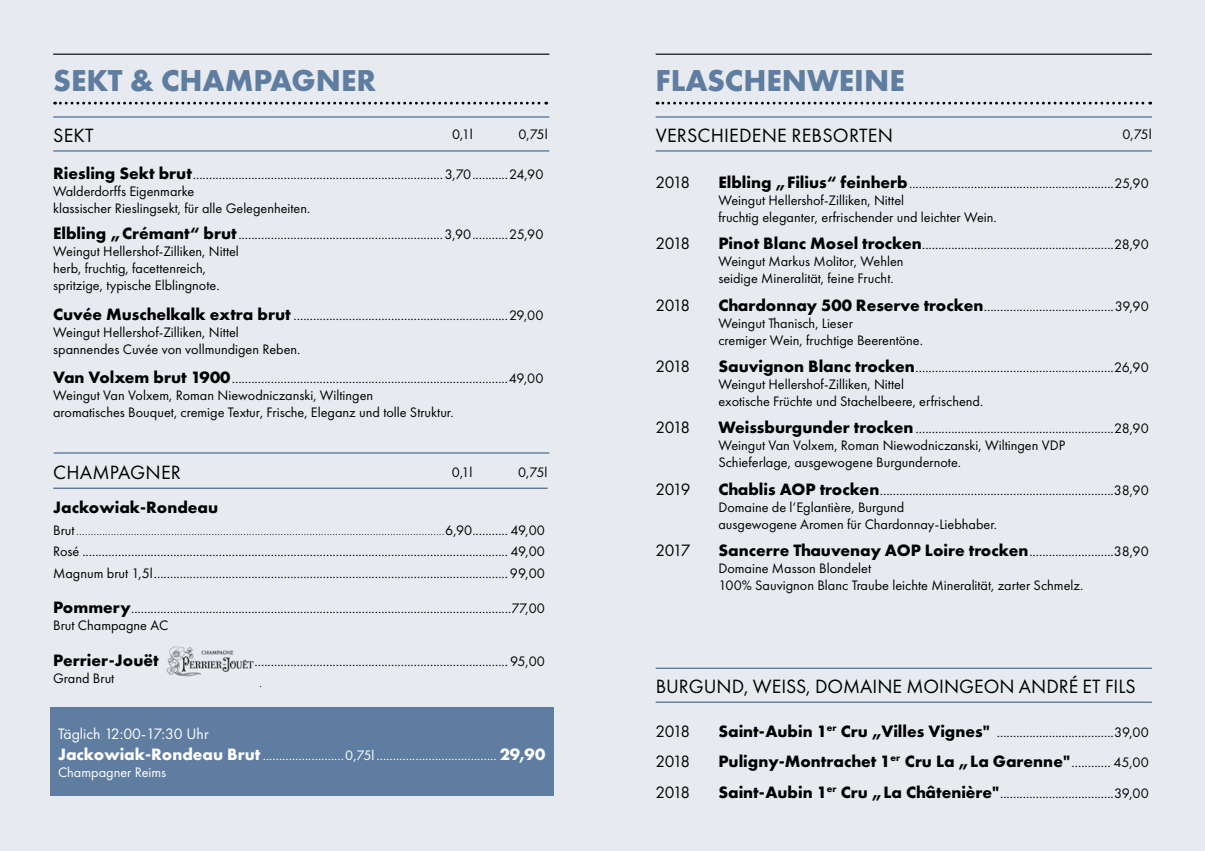
<style>
.page{position:relative;width:1205px;height:851px;background:#fff}
.page>*{position:absolute;margin:0;border:0;box-sizing:border-box;transform-origin:0 0}
.t1{font:700 31.38px "Futura PT";color:#5f7da0}
.t2{font:20px "Futura PT";color:#000}
.t3{font:700 17.12px "Futura PT";color:#000}
.t4{font:17.12px "Futura PT";letter-spacing:-.1em;color:#000}
.t5{font:15.62px "Futura PT";color:#fff}
.t6{font:14.25px/17.1px "Futura PT";color:#000}
.t7{font:14.25px/17.1px "Futura PT";color:#fff}
.t8{font:12.25px "Futura PT";color:#000}
.s1{font-weight:700;font-size:17.12px}
.s2{font-weight:300}
.s3{font-weight:400;font-size:14.25px}
</style>
<div class="page">
<div style="left:0;top:0;width:1205px;height:850px;background:#e7ebf0"></div>
<hr style="left:53px;top:54px;width:496px;height:1px;background:#000">
<hr style="left:53px;top:116px;width:496px;height:2px;background:#5f7da0">
<hr style="left:53px;top:150px;width:496px;height:2px;background:#5f7da0">
<svg style="left:55px;top:102px;width:492px;height:2px"></svg>
<hr style="left:53px;top:487px;width:494px;height:2px;background:#5f7da0">
<img style="left:167px;top:646px;width:87px;height:30px">
<hr style="left:54px;top:452px;width:495px;height:1px;background:#5f7da0">
<div style="left:50px;top:707px;width:504px;height:89px;background:#5f7da0"></div>
<hr style="left:656px;top:54px;width:496px;height:1px;background:#000">
<hr style="left:656px;top:116px;width:496px;height:2px;background:#5f7da0">
<hr style="left:656px;top:667px;width:496px;height:2px;background:#5f7da0">
<hr style="left:656px;top:150px;width:496px;height:2px;background:#5f7da0">
<hr style="left:656px;top:701px;width:496px;height:1px;background:#5f7da0">
<svg style="left:657px;top:102px;width:494px;height:2px"></svg>
<h1 class="t1" style="left:53px;top:60px;width:324px">SEKT &amp; CHAMPAGNER</h1>
<h2 class="t2" style="left:53px;top:123px;width:42px">SEKT</h2>
<p class="t6" style="left:452px;top:126px;width:22px">0,1l</p>
<p class="t6" style="left:518px;top:126px;width:31px">0,75l</p>
<p class="t6" style="left:53px;top:165px;width:492px"><span class="s1">Riesling Sekt brut</span>.............................................................................3,70...........24,90<br>Walderdorffs Eigenmarke<br>klassischer Rieslingsekt, für alle Gelegenheiten.</p>
<p class="t6" style="left:53px;top:225px;width:492px"><span class="s1">Elbling „Crémant“ brut</span>...............................................................3,90...........25,90<br>Weingut Hellershof-Zilliken, Nittel<br>herb, fruchtig, facettenreich,<br>spritzige, typische Elblingnote.</p>
<p class="t6" style="left:53px;top:306px;width:492px"><span class="s1">Cuvée Muschelkalk extra brut</span> ..................................................................29,00<br>Weingut Hellershof-Zilliken, Nittel<br>spannendes Cuvée von vollmundigen Reben.</p>
<p class="t6" style="left:53px;top:369px;width:492px"><span class="s1">Van Volxem brut 1900</span>.....................................................................................49,00<br>Weingut Van Volxem, Roman Niewodniczanski, Wiltingen<br>aromatisches Bouquet, cremige Textur, Frische, Eleganz und tolle Struktur.</p>
<h2 class="t2" style="left:53px;top:460px;width:129px">CHAMPAGNER</h2>
<p class="t3" style="left:53px;top:496px;width:167px">Jackowiak-Rondeau</p>
<p class="t6" style="left:53px;top:519px;width:493px;line-height:21.4px;text-align:justify">Brut <span class="s2">................................................................................................................................</span>6,90........... 49,00<br>Rosé ................................................................................................................................... 49,00<br>Magnum brut 1,5l.............................................................................................................99,00</p>
<p class="t6" style="left:53px;top:599px;width:493px"><span class="s1">Pommery</span>.....................................................................................................................77,00<br>Brut Champagne AC</p>
<p class="t3" style="left:53px;top:649px;width:107px">Perrier-Jouët</p>
<p class="t6" style="left:255px;top:652px;width:292px">..............................................................................95,00</p>
<p class="t6" style="left:53px;top:669px;width:63px">Grand Brut</p>
<p class="t6" style="left:452px;top:463px;width:22px">0,1l</p>
<p class="t6" style="left:518px;top:463px;width:31px">0,75l</p>
<p class="t8" style="left:259px;top:675px;width:4px">.</p>
<p class="t5" style="left:58px;top:724px;width:152px">Täglich 12:00-17:30 Uhr</p>
<p class="t7" style="left:58px;top:746px;width:489px"><span class="s1">Jackowiak-Rondeau Brut</span> .........................0,75l ..................................... <span class="s1">29,90<br></span>Champagner Reims</p>
<h1 class="t1" style="left:656px;top:60px;width:250px">FLASCHENWEINE</h1>
<h2 class="t2" style="left:656px;top:123px;width:239px">VERSCHIEDENE REBSORTEN</h2>
<p class="t6" style="left:1122px;top:126px;width:31px">0,75l</p>
<p class="t4" style="left:656px;top:172px;width:36px">2018</p>
<p class="t6" style="left:718px;top:174px;width:432px"><span class="s1">Elbling „Filius“ feinherb</span>...............................................................25,90<br>Weingut Hellershof-Zilliken, Nittel<br>fruchtig eleganter, erfrischender und leichter Wein.</p>
<p class="t4" style="left:656px;top:233px;width:36px">2018</p>
<p class="t6" style="left:718px;top:236px;width:432px"><span class="s1">Pinot Blanc Mosel trocken</span>...........................................................28,90<br>Weingut Markus Molitor, Wehlen<br>seidige Mineralität, feine Frucht.</p>
<p class="t4" style="left:656px;top:294px;width:36px">2018</p>
<p class="t6" style="left:718px;top:297px;width:432px"><span class="s1">Chardonnay 500 Reserve trocken</span>........................................39,90<br>Weingut Thanisch, Lieser<br>cremiger Wein, fruchtige Beerentöne.</p>
<p class="t4" style="left:656px;top:356px;width:36px">2018</p>
<p class="t6" style="left:718px;top:358px;width:432px"><span class="s1">Sauvignon Blanc trocken</span>.............................................................26,90<br>Weingut Hellershof-Zilliken, Nittel<br>exotische Früchte und Stachelbeere, erfrischend.</p>
<p class="t4" style="left:656px;top:417px;width:36px">2018</p>
<p class="t6" style="left:718px;top:420px;width:432px"><span class="s1">Weissburgunder trocken</span>.............................................................28,90<br>Weingut Van Volxem, Roman Niewodniczanski, Wiltingen VDP<br>Schieferlage, ausgewogene Burgundernote.</p>
<p class="t4" style="left:656px;top:478px;width:36px">2019</p>
<p class="t6" style="left:718px;top:481px;width:432px"><span class="s1">Chablis AOP trocken</span>........................................................................38,90<br>Domaine de l‘Eglantière, Burgund<br>ausgewogene Aromen für Chardonnay-Liebhaber.</p>
<p class="t4" style="left:656px;top:540px;width:36px">2017</p>
<p class="t3" style="left:718px;top:539px;width:432px">Sancerre Thauvenay AOP Loire trocken<span class="s3">..........................38,90</span></p>
<p class="t6" style="left:718px;top:559px;width:366px">Domaine Masson Blondelet<br>100% Sauvignon Blanc Traube leichte Mineralität, zarter Schmelz.</p>
<h2 class="t2" style="left:656px;top:674px;width:481px">BURGUND, WEISS, DOMAINE MOINGEON ANDRÉ ET FILS</h2>
<p class="t4" style="left:656px;top:720px;width:36px">2018</p>
<p class="t6" style="left:718px;top:723px;width:432px"><span class="s1">Saint-Aubin 1</span><sup>er</sup> <span class="s1">Cru „Villes Vignes"</span> ....................................39,00</p>
<p class="t4" style="left:656px;top:751px;width:36px">2018</p>
<p class="t3" style="left:718px;top:750px;width:432px">Puligny-Montrachet 1<sup>er</sup> Cru La „La Garenne"<span class="s3">............ 45,00</span></p>
<p class="t4" style="left:656px;top:781px;width:36px">2018</p>
<p class="t6" style="left:718px;top:784px;width:432px"><span class="s1">Saint-Aubin 1</span><sup>er</sup> <span class="s1">Cru „La Châtenière"</span>...................................39,00</p>
</div>
